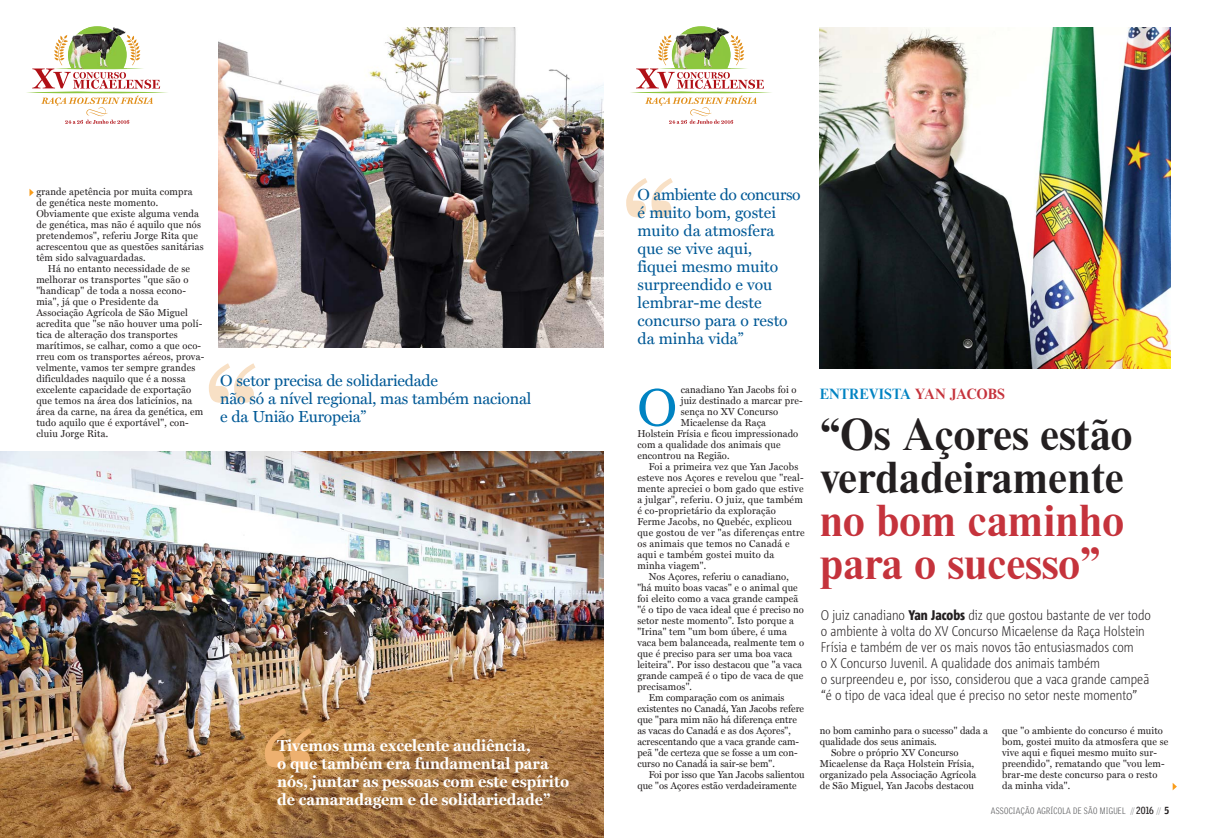
<style>
.page{position:relative;width:1207px;height:838px;background:#fff}
.page>*{position:absolute;margin:0;border:0;box-sizing:border-box;transform-origin:0 0}
.t1{font:150px "Miller Text";color:#f8e0c5}
.t2{font:150px "Miller Text";color:#edb06f}
.t3{font:53.2px "Miller Text";color:#0083c2;scale:.96 1}
.t4{font:700 42.5px/43px "Times Eighteen LT";color:#231f20}
.t5{font:700 42.5px/43px "Times Eighteen LT";color:#c5333c}
.t6{font:16px/18px "Miller Text";color:#005996}
.t7{font:700 16px/18px "Miller Text";color:#fff}
.t8{font:300 14px/16px "Corpid Cd LF";color:#231f20}
.t9{font:700 14px "Times Eighteen LT";color:#0083c2}
.t10{font:10px/11px "Miller Text";letter-spacing:.01em;color:#231f20;scale:.96 1}
.t11{font:300 9px "Griffith Gothic Cond";letter-spacing:.025em;color:#58595b}
.s1{color:#c5333c}
.s2{font-weight:800}
.s3{color:#939598}
.s4{font-weight:700;font-size:10px;color:#231f20}
.s5{font-weight:900;font-size:10px;color:#231f20}
</style>
<div class="page">
<img style="left:0;top:452px;width:603px;height:386px">
<svg style="left:30px;top:189px;width:4px;height:7px"></svg>
<svg style="left:27px;top:26px;width:141px;height:98px"></svg>
<svg style="left:630px;top:26px;width:142px;height:98px"></svg>
<img style="left:219px;top:28px;width:384px;height:319px">
<img style="left:820px;top:28px;width:350px;height:340px">
<svg style="left:1173px;top:783px;width:4px;height:7px"></svg>
<p class="t10" style="left:36px;top:186px;width:176px">grande apetência por muita compra de genética neste momento.<br>Obviamente que existe alguma venda de genética, mas não é aquilo que nós pretendemos", referiu Jorge Rita que acrescentou que as questões sanitárias têm sido salvaguardadas.</p>
<p class="t10" style="left:36px;top:263px;width:176px;text-indent:11px">Há no entanto necessidade de se melhorar os transportes "que são o "handicap" de toda a nossa econo&shy;mia", já que o Presidente da Associação Agrícola de São Miguel acredita que "se não houver uma polí&shy;tica de alteração dos transportes marítimos, se calhar, como a que oco&shy;rreu com os transportes aéreos, prova&shy;velmente, vamos ter sempre grandes dificuldades naquilo que é a nossa excelente capacidade de exportação que temos na área dos laticínios, na área da carne, na área da genética, em tudo aquilo que é exportável", con&shy;cluiu Jorge Rita.</p>
<h1 class="t1" style="left:206px;top:334px;width:55px">“</h1>
<h3 class="t6" style="left:220px;top:371px;width:313px">O setor precisa de solidariedade<br>não só a nível regional, mas também nacional e da União Europeia”</h3>
<h1 class="t2" style="left:262px;top:699px;width:55px">“</h1>
<h3 class="t7" style="left:277px;top:736px;width:293px">Tivemos uma excelente audiência,<br>o que também era fundamental para nós, juntar as pessoas com este espírito de camaradagem e de solidariedade”</h3>
<h1 class="t1" style="left:623px;top:149px;width:55px">“</h1>
<h3 class="t6" style="left:638px;top:185px;width:165px">O ambiente do concurso é muito bom, gostei muito da atmosfera que se vive aqui,<br>fiquei mesmo muito surpreendido e vou lembrar-me deste concurso para o resto da minha vida”</h3>
<h2 class="t3" style="left:637px;top:376px;width:43px">O</h2>
<p class="t10" style="left:681px;top:384px;width:122px">canadiano Yan Jacobs foi o</p>
<p class="t10" style="left:681px;top:395px;width:129px">juiz destinado a marcar pre-</p>
<p class="t10" style="left:681px;top:406px;width:103px">sença no XV Concurso</p>
<p class="t10" style="left:681px;top:417px;width:90px">Micaelense da Raça</p>
<p class="t10" style="left:637px;top:428px;width:169px">Holstein Frísia e ficou impressionado</p>
<p class="t10" style="left:637px;top:439px;width:151px">com a qualidade dos animais que</p>
<p class="t10" style="left:637px;top:450px;width:97px">encontrou na Região.</p>
<p class="t10" style="left:649px;top:461px;width:157px">Foi a primeira vez que Yan Jacobs</p>
<p class="t10" style="left:637px;top:472px;width:175px">esteve nos Açores e revelou que "real-</p>
<p class="t10" style="left:637px;top:483px;width:175px">mente apreciei o bom gado que estive</p>
<p class="t10" style="left:637px;top:494px;width:174px">a julgar", referiu. O juiz, que também</p>
<p class="t10" style="left:637px;top:505px;width:146px">é co-proprietário da exploração</p>
<p class="t10" style="left:637px;top:516px;width:163px">Ferme Jacobs, no Quebéc, explicou</p>
<p class="t10" style="left:637px;top:527px;width:176px">que gostou de ver "as diferenças entre</p>
<p class="t10" style="left:637px;top:538px;width:160px">os animais que temos no Canadá e</p>
<p class="t10" style="left:637px;top:549px;width:144px">aqui e também gostei muito da</p>
<p class="t10" style="left:637px;top:560px;width:73px">minha viagem".</p>
<p class="t10" style="left:649px;top:571px;width:147px">Nos Açores, referiu o canadiano,</p>
<p class="t10" style="left:637px;top:582px;width:169px">"há muito boas vacas" e o animal que</p>
<p class="t10" style="left:637px;top:593px;width:169px">foi eleito como a vaca grande campeã</p>
<p class="t10" style="left:637px;top:604px;width:175px">"é o tipo de vaca ideal que é preciso no</p>
<p class="t10" style="left:637px;top:615px;width:165px">setor neste momento". Isto porque a</p>
<p class="t10" style="left:637px;top:626px;width:157px">"Irina" tem "um bom úbere, é uma</p>
<p class="t10" style="left:637px;top:637px;width:175px">vaca bem balanceada, realmente tem o</p>
<p class="t10" style="left:637px;top:648px;width:163px">que é preciso para ser uma boa vaca</p>
<p class="t10" style="left:637px;top:659px;width:173px">leiteira". Por isso destacou que "a vaca</p>
<p class="t10" style="left:637px;top:670px;width:174px">grande campeã é o tipo de vaca de que</p>
<p class="t10" style="left:637px;top:681px;width:58px">precisamos".</p>
<p class="t10" style="left:649px;top:692px;width:143px">Em comparação com os animais</p>
<p class="t10" style="left:637px;top:703px;width:175px">existentes no Canadá, Yan Jacobs refere</p>
<p class="t10" style="left:637px;top:714px;width:168px">que "para mim não há diferença entre</p>
<p class="t10" style="left:637px;top:725px;width:161px">as vacas do Canadá e as dos Açores",</p>
<p class="t10" style="left:637px;top:736px;width:170px">acrescentando que a vaca grande cam-</p>
<p class="t10" style="left:637px;top:747px;width:168px">peã "de certeza que se fosse a um con-</p>
<p class="t10" style="left:637px;top:758px;width:145px">curso no Canadá ia sair-se bem".</p>
<p class="t10" style="left:649px;top:769px;width:164px">Foi por isso que Yan Jacobs salientou</p>
<p class="t10" style="left:637px;top:780px;width:168px">que "os Açores estão verdadeiramente</p>
<h3 class="t9" style="left:820px;top:388px;width:187px">ENTREVISTA <span class="s1">YAN JACOBS</span></h3>
<h3 class="t4" style="left:820px;top:415px;width:314px">“Os Açores estão verdadeiramente</h3>
<h3 class="t5" style="left:820px;top:501px;width:306px">no bom caminho para o sucesso”</h3>
<p class="t8" style="left:821px;top:607px;width:332px">O juiz canadiano <span class="s2">Yan Jacobs</span> diz que gostou bastante de ver todo o ambiente à volta do XV Concurso Micaelense da Raça Holstein Frísia e também de ver os mais novos tão entusiasmados com<br>o X Concurso Juvenil. A qualidade dos animais também<br>o surpreendeu e, por isso, considerou que a vaca grande campeã “é o tipo de vaca ideal que é preciso no setor neste momento”</p>
<p class="t10" style="left:820px;top:725px;width:177px">no bom caminho para o sucesso" dada a</p>
<p class="t10" style="left:820px;top:736px;width:123px">qualidade dos seus animais.</p>
<p class="t10" style="left:831px;top:747px;width:134px">Sobre o próprio XV Concurso</p>
<p class="t10" style="left:820px;top:758px;width:162px">Micaelense da Raça Holstein Frísia,</p>
<p class="t10" style="left:820px;top:769px;width:165px">organizado pela Associação Agrícola</p>
<p class="t10" style="left:820px;top:780px;width:162px">de São Miguel, Yan Jacobs destacou</p>
<p class="t10" style="left:1002px;top:725px;width:175px">que "o ambiente do concurso é muito bom, gostei muito da atmosfera que se vive aqui e fiquei mesmo muito sur&shy;preendido", rematando que "vou lem&shy;brar-me deste concurso para o resto da minha vida".</p>
<p class="t11" style="left:991px;top:806px;width:180px">ASSOCIAÇÃO AGRÍCOLA DE SÃO MIGUEL <span class="s3">//</span> <span class="s4">2016</span> <span class="s3">//</span> <span class="s5">5</span></p>
</div>
